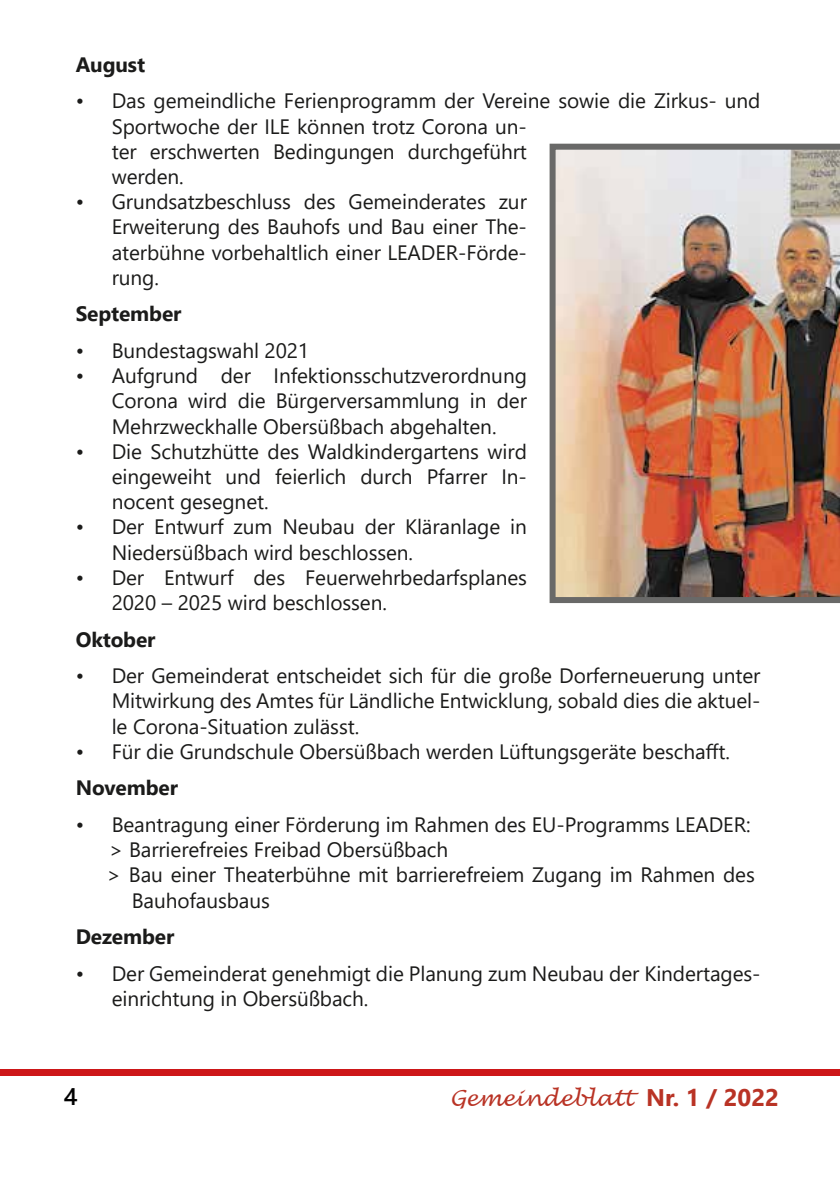
<style>
.page{position:relative;width:840px;height:1191px;background:#fff}
.page>*{position:absolute;margin:0;border:0;box-sizing:border-box;transform-origin:0 0}
.t1{font:600 24px "Segoe UI";color:#000}
.t2{font:italic 22px "Lucida Handwriting";color:#b93325}
.t3{font:20.8px/25.2px "Segoe UI";letter-spacing:-.005em;color:#1b1b1a}
.t4{font:700 20.8px "Segoe UI";letter-spacing:-.005em;color:#1b1b1a}
.s1{font-family:"Segoe UI";font-weight:700;font-style:normal;font-size:24px}
</style>
<div class="page">
<div style="left:0;top:1069px;width:839px;height:6px;background:#cd1719"></div>
<img style="left:549px;top:144px;width:290px;height:459px">
<p class="t4" style="left:76px;top:45px;width:71px">August</p>
<p class="t3" style="left:112px;top:87px;width:650px;text-indent:-36px">• Das gemeindliche Ferienprogramm der Vereine sowie die Zirkus- und Sportwoche der ILE können trotz Corona un-<br>ter erschwerten Bedingungen durchgeführt<br>werden.</p>
<p class="t3" style="left:112px;top:187px;width:416px;text-align:justify;text-indent:-36px">• Grundsatzbeschluss des Gemeinderates zur Erweiterung des Bauhofs und Bau einer The&shy;aterbühne vorbehaltlich einer LEADER-Förde&shy;rung.</p>
<p class="t4" style="left:76px;top:294px;width:107px">September</p>
<p class="t3" style="left:76px;top:336px;width:235px">• Bundestagswahl 2021</p>
<p class="t3" style="left:112px;top:361px;width:416px;text-align:justify;text-indent:-36px">• Aufgrund der Infektionsschutzverordnung Corona wird die Bürgerversammlung in der Mehrzweckhalle Obersüßbach abgehalten.</p>
<p class="t3" style="left:112px;top:437px;width:416px;text-align:justify;text-indent:-36px">• Die Schutzhütte des Waldkindergartens wird eingeweiht und feierlich durch Pfarrer In&shy;nocent gesegnet.</p>
<p class="t3" style="left:112px;top:512px;width:416px;text-indent:-36px">• Der Entwurf zum Neubau der Kläranlage in<br>Niedersüßbach wird beschlossen.</p>
<p class="t3" style="left:112px;top:563px;width:416px;text-indent:-36px">• Der Entwurf des Feuerwehrbedarfsplanes<br>2020 – 2025 wird beschlossen.</p>
<p class="t4" style="left:76px;top:619px;width:81px">Oktober</p>
<p class="t3" style="left:112px;top:661px;width:650px;text-align:justify;text-indent:-36px">• Der Gemeinderat entscheidet sich für die große Dorferneuerung unter Mitwirkung des Amtes für Ländliche Entwicklung, sobald dies die aktuel&shy;le Corona-Situation zulässt.</p>
<p class="t3" style="left:76px;top:737px;width:655px">• Für die Grundschule Obersüßbach werden Lüftungsgeräte beschafft.</p>
<p class="t4" style="left:76px;top:768px;width:104px">November</p>
<p class="t3" style="left:76px;top:810px;width:676px">• Beantragung einer Förderung im Rahmen des EU-Programms LEADER:</p>
<p class="t3" style="left:109px;top:835px;width:340px">&gt; Barrierefreies Freibad Obersüßbach</p>
<p class="t3" style="left:107px;top:860px;width:649px">&gt; Bau einer Theaterbühne mit barrierefreiem Zugang im Rahmen des</p>
<p class="t3" style="left:132px;top:885px;width:140px">Bauhofausbaus</p>
<p class="t4" style="left:76px;top:917px;width:100px">Dezember</p>
<p class="t3" style="left:112px;top:958px;width:650px;text-indent:-36px">• Der Gemeinderat genehmigt die Planung zum Neubau der Kindertages&shy;einrichtung in Obersüßbach.</p>
<p class="t1" style="left:64px;top:1073px;width:15px">4</p>
<p class="t2" style="left:449px;top:1085px;width:330px">Gemeindeblatt <span class="s1">Nr. 1 / 2022</span></p>
</div>
